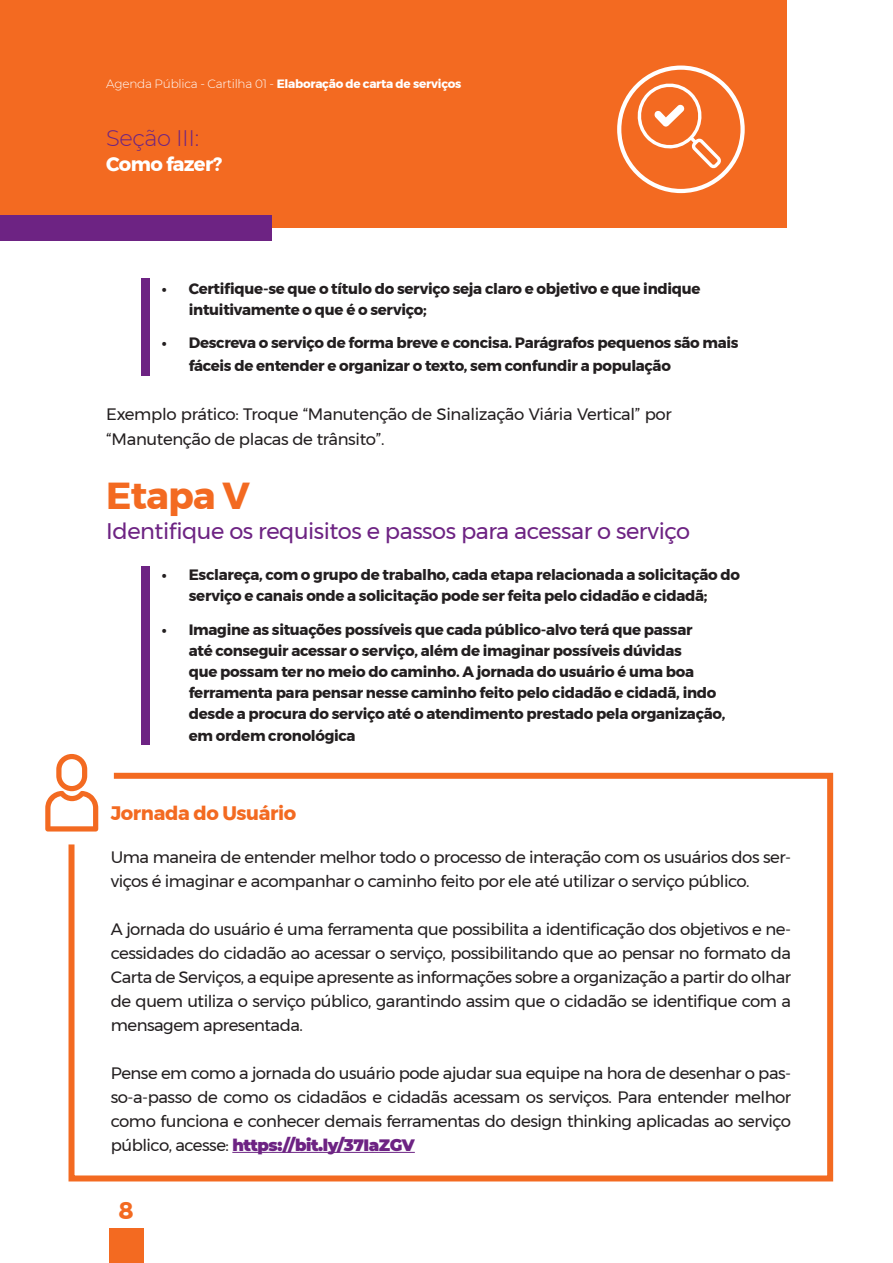
<style>
.page{position:relative;width:893px;height:1263px;background:#fff}
.page>*{position:absolute;margin:0;border:0;box-sizing:border-box;transform-origin:0 0}
.Básico{font:700 37.5px "Montserrat";letter-spacing:-.02em;color:#f36a21}
.Básico-2{font:700 24px "Montserrat";color:#f36a21}
.Básico-3{font:22.5px "Montserrat";letter-spacing:-.02em;color:#6d2383}
.Básico-4{font:300 22.5px "Montserrat";letter-spacing:-.02em;color:#6d2383}
.Básico-5{font:700 19.5px "Montserrat";letter-spacing:-.02em;color:#f36a21}
.Básico-6{font:700 19.5px "Montserrat";letter-spacing:-.035em;color:#fff}
.Básico-7{font:16.5px/24px "Montserrat";letter-spacing:-.03em;color:#231f20}
.t1{font:700 15px/21px "Montserrat";letter-spacing:-.02em;color:#231f20}
.Básico-8{font:700 12px "Montserrat";letter-spacing:-.02em;color:#fff}
.s1{font-weight:300}
.s2{font-weight:900;color:#6d2383}
</style>
<div class="page">
<div style="left:141px;top:278px;width:8px;height:98px;background:#6d2383"></div>
<div style="left:0;top:0;width:787px;height:228px;background:#f36a21"></div>
<div style="left:0;top:215px;width:272px;height:26px;background:#6d2383"></div>
<div style="left:141px;top:566px;width:8px;height:178px;background:#6d2383"></div>
<div style="left:109px;top:1229px;width:34px;height:34px;background:#f36a21"></div>
<svg style="left:617px;top:66px;width:128px;height:127px"></svg>
<svg style="left:66px;top:772px;width:768px;height:410px"></svg>
<svg style="left:45px;top:754px;width:53px;height:77px"></svg>
<p class="Básico-8" style="left:106px;top:74px;width:357px"><span class="s1">Agenda Pública - Cartilha 01 -</span> Elaboração de carta de serviços</p>
<p class="Básico-4" style="left:106px;top:123px;width:94px">Seção III:</p>
<p class="Básico-6" style="left:106px;top:148px;width:117px">Como fazer?</p>
<p class="t1" style="left:189px;top:278px;width:513px;text-indent:-27px">• Certifique-se que o título do serviço seja claro e objetivo e que indique intuitivamente o que é o serviço;</p>
<p class="t1" style="left:189px;top:332px;width:551px;line-height:22.5px;text-indent:-27px">• Descreva o serviço de forma breve e concisa. Parágrafos pequenos são mais fáceis de entender e organizar o texto, sem confundir a população</p>
<p class="Básico-7" style="left:106px;top:401px;width:567px;line-height:25.5px">Exemplo prático: Troque “Manutenção de Sinalização Viária Vertical” por “Manutenção de placas de trânsito”.</p>
<p class="Básico" style="left:106px;top:466px;width:145px">Etapa V</p>
<p class="Básico-3" style="left:106px;top:514px;width:585px">Identifique os requisitos e passos para acessar o serviço</p>
<p class="t1" style="left:162px;top:564px;width:580px;text-align:center">• Esclareça, com o grupo de trabalho, cada etapa relacionada a solicitação do serviço e canais onde a solicitação pode ser feita pelo cidadão e cidadã;</p>
<p class="t1" style="left:189px;top:619px;width:538px;text-indent:-27px">• Imagine as situações possíveis que cada público-alvo terá que passar<br>até conseguir acessar o serviço, além de imaginar possíveis dúvidas<br>que possam ter no meio do caminho. A jornada do usuário é uma boa ferramenta para pensar nesse caminho feito pelo cidadão e cidadã, indo desde a procura do serviço até o atendimento prestado pela organização,</p>
<p class="t1" style="left:189px;top:725px;width:168px">em ordem cronológica</p>
<p class="Básico-5" style="left:111px;top:797px;width:187px">Jornada do Usuário</p>
<p class="Básico-7" style="left:111px;top:845px;width:682px">Uma maneira de entender melhor todo o processo de interação com os usuários dos ser&shy;viços é imaginar e acompanhar o caminho feito por ele até utilizar o serviço público.</p>
<p class="Básico-7" style="left:111px;top:917px;width:682px;text-align:justify">A jornada do usuário é uma ferramenta que possibilita a identificação dos objetivos e ne&shy;cessidades do cidadão ao acessar o serviço, possibilitando que ao pensar no formato da Carta de Serviços, a equipe apresente as informações sobre a organização a partir do olhar de quem utiliza o serviço público, garantindo assim que o cidadão se identifique com a mensagem apresentada.</p>
<p class="Básico-7" style="left:111px;top:1061px;width:682px;text-align:justify">Pense em como a jornada do usuário pode ajudar sua equipe na hora de desenhar o pas&shy;so-a-passo de como os cidadãos e cidadãs acessam os serviços. Para entender melhor como funciona e conhecer demais ferramentas do design thinking aplicadas ao serviço público, acesse: <span class="s2">https://bit.ly/37IaZGV</span></p>
<p class="Básico-2" style="left:119px;top:1191px;width:17px">8</p>
</div>
